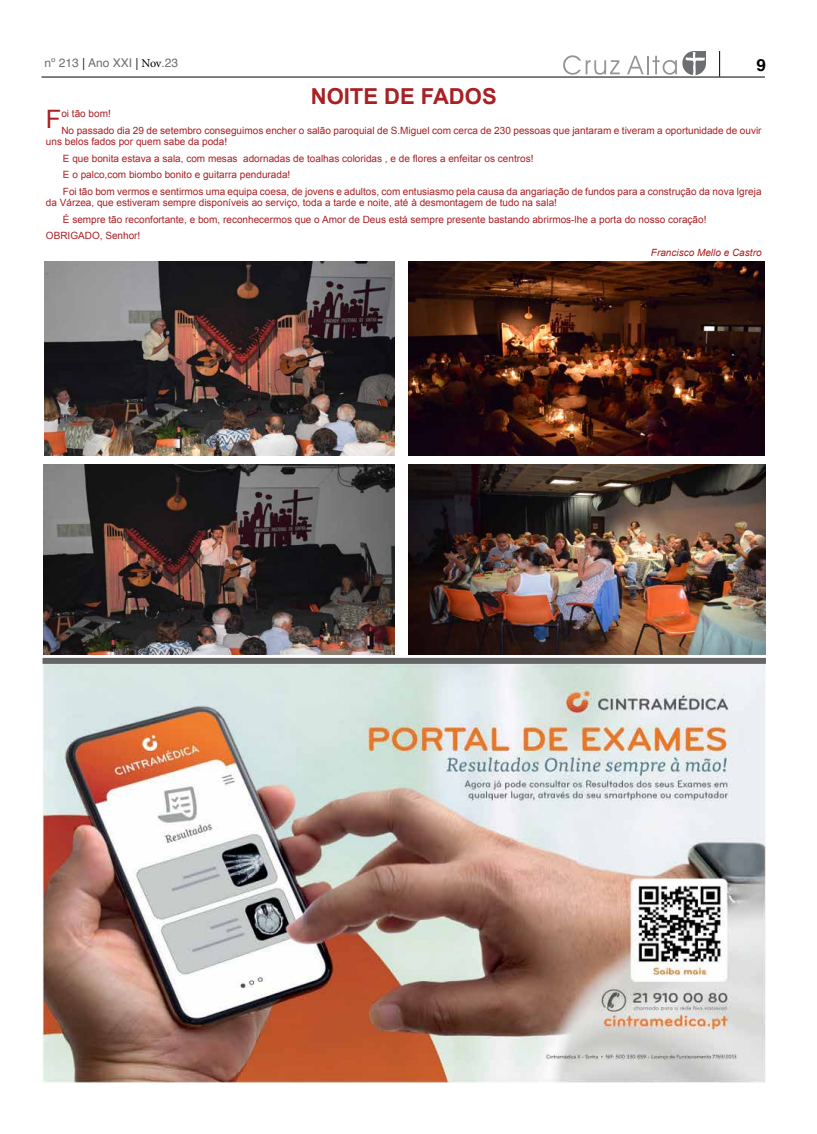
<style>
.page{position:relative;width:817px;height:1134px;background:#fff}
.page>*{position:absolute;margin:0;border:0;box-sizing:border-box;transform-origin:0 0}
.t1{font:25.4px "Arial";color:#a82024}
.t2{font:700 22px "Arial";color:#a82024}
.t3{font:700 17px "Helvetica";color:#000}
.t4{font:12px "Helvetica";color:#6d6e71}
.t5{font:10px/16.7px "Arial";color:#a82024}
.t6{font:italic 10px "Arial";color:#a82024}
.s1{font-family:"Minion Pro";color:#000}
</style>
<div class="page">
<svg style="left:719px;top:51px;width:1px;height:26px"></svg>
<hr style="left:42px;top:77px;width:722px;height:1px;background:#000">
<svg style="left:563px;top:55px;width:56px;height:20px"></svg>
<svg style="left:627px;top:56px;width:49px;height:19px"></svg>
<svg style="left:682px;top:51px;width:23px;height:26px"></svg>
<img style="left:43px;top:664px;width:722px;height:419px">
<div style="left:43px;top:658px;width:722px;height:6px;background:#656565"></div>
<img style="left:45px;top:261px;width:349px;height:194px">
<img style="left:408px;top:261px;width:356px;height:194px">
<img style="left:43px;top:465px;width:351px;height:190px">
<img style="left:408px;top:465px;width:357px;height:190px">
<p class="t4" style="left:45px;top:54px;width:135px">nº 213 <span class="s1">|</span> Ano XXI <span class="s1">| Nov</span>.23</p>
<h3 class="t3" style="left:756px;top:55px;width:11px">9</h3>
<h2 class="t2" style="left:311px;top:81px;width:187px">NOITE DE FADOS</h2>
<h1 class="t1" style="left:46px;top:103px;width:17px">F</h1>
<p class="t5" style="left:61px;top:105px;width:701px">oi tão bom!<br>No passado dia 29 de setembro conseguimos encher o salão paroquial de S.Miguel com cerca de 230 pessoas que jantaram e tiveram a oportunidade de ouvir</p>
<p class="t5" style="left:63px;top:133px;width:700px;text-indent:-17px">uns belos fados por quem sabe da poda!<br>E que bonita estava a sala, com mesas adornadas de toalhas coloridas , e de flores a enfeitar os centros!<br>E o palco,com biombo bonito e guitarra pendurada!<br>Foi tão bom vermos e sentirmos uma equipa coesa, de jovens e adultos, com entusiasmo pela causa da angariação de fundos para a construção da nova Igreja</p>
<p class="t5" style="left:46px;top:194px;width:512px">da Várzea, que estiveram sempre disponíveis ao serviço, toda a tarde e noite, até à desmontagem de tudo na sala!</p>
<p class="t5" style="left:63px;top:211px;width:645px">É sempre tão reconfortante, e bom, reconhecermos que o Amor de Deus está sempre presente bastando abrirmos-lhe a porta do nosso coração!</p>
<p class="t5" style="left:46px;top:227px;width:96px">OBRIGADO, Senhor!</p>
<p class="t6" style="left:650px;top:246px;width:112px">Francisco Mello e Castro</p>
</div>
